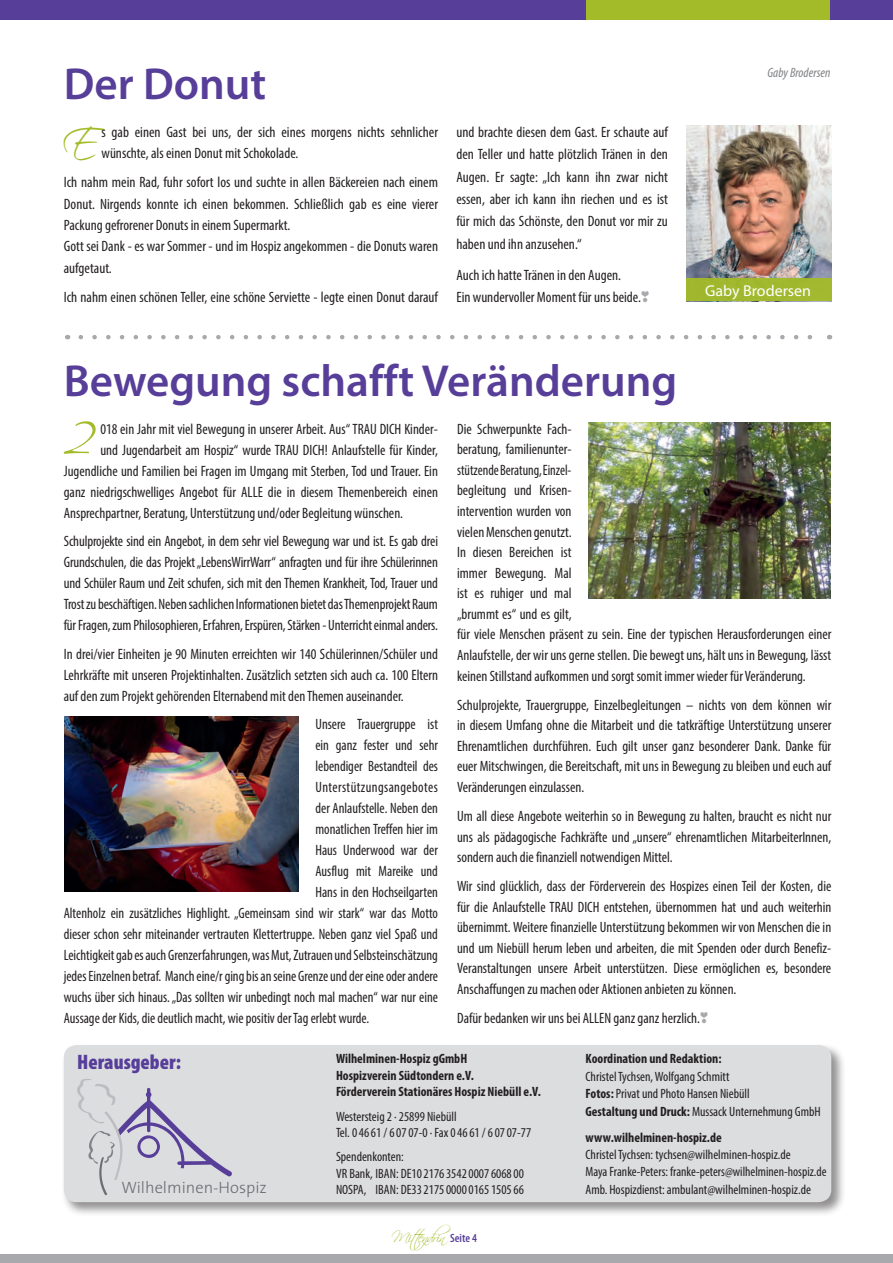
<style>
.page{position:relative;width:893px;height:1263px;background:#fff}
.page>*{position:absolute;margin:0;border:0;box-sizing:border-box;transform-origin:0 0}
.t1{font:61.65px "Scriptina";color:#a3bb29}
.t2{font:600 45px "Myriad Pro";color:#573e99}
.t3{font:44.1px "Scriptina";color:#a3bb29}
.t4{font:900 condensed 21px "Myriad Pro";color:#573e99}
.t5{font:300 16.5px "The Sans";color:#6c6d70}
.t6{font:15.75px "Myriad Pro";color:#fff}
.t7{font:condensed 15px/20.5px "Myriad Pro";color:#231f20;text-align:justify}
.t8{font:condensed 15px "Myriad Pro";color:#231f20;scale:.95 1}
.t9{font:condensed 15px "Myriad Pro";letter-spacing:.03em;color:#231f20;scale:.95 1}
.t10{font:15px "Scriptina";letter-spacing:-.08em;color:#a3bb29}
.t11{font:condensed 13.5px/16.2px "Myriad Pro";color:#231f20}
.t12{font:700 condensed 13.5px/16.2px "Myriad Pro";color:#231f20}
.t13{font:italic condensed 13.5px "Myriad Pro";color:#808285}
.s1{color:#a8a9ad}
.s2{font-family:"Myriad Pro";font-weight:600;font-stretch:condensed;font-size:12px;color:#573e99}
.s3{font-weight:700}
</style>
<div class="page">
<hr style="left:892px;top:0;width:1px;height:1263px;background:#a3bb29">
<div style="left:0;top:1254px;width:893px;height:9px;background:#a8a9ad"></div>
<div style="left:0;top:0;width:893px;height:19px;background:#573e99"></div>
<div style="left:586px;top:0;width:244px;height:19px;background:#a3bb29"></div>
<svg style="left:81px;top:335px;width:731px;height:4px"></svg>
<hr style="left:892px;top:234px;width:1px;height:310px;background:#573e99">
<img style="left:65px;top:716px;width:233px;height:176px">
<img style="left:588px;top:422px;width:243px;height:176px">
<img style="left:686px;top:125px;width:145px;height:154px">
<div style="left:686px;top:279px;width:145px;height:22px;background:#a3bb29"></div>
<div style="left:61px;top:1043px;width:785px;height:173px;background:#231f20;opacity:.5"></div>
<div style="left:64px;top:1045px;width:767px;height:157px;background:#dcdddf;border-radius:13px"></div>
<svg style="left:77px;top:1079px;width:155px;height:116px"></svg>
<h2 class="t2" style="left:64px;top:55px;width:204px">Der Donut</h2>
<h3 class="t3" style="left:63px;top:117px;width:37px">E</h3>
<p class="t7" style="left:102px;top:121px;width:338px;line-height:21px">s gab einen Gast bei uns, der sich eines morgens nichts sehnlicher wünschte, als einen Donut mit Schokolade.</p>
<p class="t7" style="left:64px;top:172px;width:376px;line-height:21.3px;text-align:left">Ich nahm mein Rad, fuhr sofort los und suchte in allen Bäckereien nach einem Donut. Nirgends konnte ich einen bekommen. Schließlich gab es eine vierer Packung gefrorener Donuts in einem Supermarkt.<br>Gott sei Dank - es war Sommer - und im Hospiz angekommen - die Donuts waren aufgetaut.</p>
<p class="t7" style="left:64px;top:287px;width:376px">Ich nahm einen schönen Teller, eine schöne Serviette - legte einen Donut darauf</p>
<p class="t7" style="left:456px;top:120px;width:213px;line-height:22.5px">und brachte diesen dem Gast. Er schaute auf den Teller und hatte plötzlich Tränen in den Augen. Er sagte: „Ich kann ihn zwar nicht essen, aber ich kann ihn riechen und es ist für mich das Schönste, den Donut vor mir zu haben und ihn anzusehen.“</p>
<p class="t7" style="left:456px;top:263px;width:194px;line-height:22.5px">Auch ich hatte Tränen in den Augen.<br>Ein wundervoller Moment für uns beide.<span class="s1">❣</span></p>
<h2 class="t2" style="left:64px;top:352px;width:615px">Bewegung schafft Veränderung</h2>
<p class="t13" style="left:767px;top:65px;width:64px">Gaby Brodersen</p>
<p class="t6" style="left:705px;top:281px;width:107px">Gaby Brodersen</p>
<h1 class="t1" style="left:64px;top:396px;width:32px">2</h1>
<p class="t7" style="left:100px;top:418px;width:339px">018 ein Jahr mit viel Bewegung in unserer Arbeit. Aus“ TRAU DICH Kinder-</p>
<p class="t7" style="left:100px;top:439px;width:339px">und Jugendarbeit am Hospiz“ wurde TRAU DICH! Anlaufstelle für Kinder,</p>
<p class="t7" style="left:64px;top:460px;width:376px">Jugendliche und Familien bei Fragen im Umgang mit Sterben, Tod und Trauer. Ein</p>
<p class="t7" style="left:64px;top:481px;width:376px">ganz niedrigschwelliges Angebot für ALLE die in diesem Themenbereich einen</p>
<p class="t7" style="left:64px;top:502px;width:341px">Ansprechpartner, Beratung, Unterstützung und/oder Begleitung wünschen.</p>
<p class="t7" style="left:64px;top:530px;width:376px;line-height:21px">Schulprojekte sind ein Angebot, in dem sehr viel Bewegung war und ist. Es gab drei Grundschulen, die das Projekt „LebensWirrWarr“ anfragten und für ihre Schülerinnen und Schüler Raum und Zeit schufen, sich mit den Themen Krankheit, Tod, Trauer und Trost zu beschäftigen. Neben sachlichen Informationen bietet das Themenprojekt Raum für Fragen, zum Philosophieren, Erfahren, Erspüren, Stärken - Unterricht einmal anders.</p>
<p class="t7" style="left:64px;top:643px;width:376px;line-height:21px">In drei/vier Einheiten je 90 Minuten erreichten wir 140 Schülerinnen/Schüler und Lehrkräfte mit unseren Projektinhalten. Zusätzlich setzten sich auch ca. 100 Eltern auf den zum Projekt gehörenden Elternabend mit den Themen auseinander.</p>
<p class="t8" style="left:315px;top:715px;width:130px">Unsere Trauergruppe ist</p>
<p class="t8" style="left:315px;top:736px;width:130px">ein ganz fester und sehr</p>
<p class="t8" style="left:315px;top:757px;width:130px">lebendiger Bestandteil des</p>
<p class="t9" style="left:315px;top:778px;width:130px">Unterstützungsangebotes</p>
<p class="t8" style="left:315px;top:799px;width:130px">der Anlaufstelle. Neben den</p>
<p class="t8" style="left:315px;top:820px;width:130px">monatlichen Treffen hier im</p>
<p class="t8" style="left:315px;top:841px;width:130px">Haus Underwood war der</p>
<p class="t8" style="left:315px;top:862px;width:130px">Ausflug mit Mareike und</p>
<p class="t8" style="left:315px;top:883px;width:130px">Hans in den Hochseilgarten</p>
<p class="t8" style="left:64px;top:904px;width:395px">Altenholz ein zusätzliches Highlight. „Gemeinsam sind wir stark“ war das Motto</p>
<p class="t8" style="left:64px;top:925px;width:395px">dieser schon sehr miteinander vertrauten Klettertruppe. Neben ganz viel Spaß und</p>
<p class="t8" style="left:64px;top:946px;width:395px">Leichtigkeit gab es auch Grenzerfahrungen, was Mut, Zutrauen und Selbsteinschätzung</p>
<p class="t8" style="left:64px;top:967px;width:395px">jedes Einzelnen betraf. Manch eine/r ging bis an seine Grenze und der eine oder andere</p>
<p class="t8" style="left:64px;top:988px;width:395px">wuchs über sich hinaus. „Das sollten wir unbedingt noch mal machen“ war nur eine</p>
<p class="t8" style="left:64px;top:1009px;width:323px">Aussage der Kids, die deutlich macht, wie positiv der Tag erlebt wurde.</p>
<p class="t7" style="left:457px;top:418px;width:376px;text-align:left">Die Schwerpunkte Fach-<br>beratung, familienunter-<br>stützende Beratung, Einzel-<br>begleitung und Krisen-<br>intervention wurden von<br>vielen Menschen genutzt.<br>In diesen Bereichen ist<br>immer Bewegung. Mal<br>ist es ruhiger und mal<br>„brummt es“ und es gilt,<br>für viele Menschen präsent zu sein. Eine der typischen Herausforderungen einer Anlaufstelle, der wir uns gerne stellen. Die bewegt uns, hält uns in Bewegung, lässt keinen Stillstand aufkommen und sorgt somit immer wieder für Veränderung.</p>
<p class="t7" style="left:457px;top:694px;width:376px">Schulprojekte, Trauergruppe, Einzelbegleitungen – nichts von dem können wir in diesem Umfang ohne die Mitarbeit und die tatkräftige Unterstützung unserer Ehrenamtlichen durchführen. Euch gilt unser ganz besonderer Dank. Danke für euer Mitschwingen, die Bereitschaft, mit uns in Bewegung zu bleiben und euch auf Veränderungen einzulassen.</p>
<p class="t7" style="left:457px;top:805px;width:376px">Um all diese Angebote weiterhin so in Bewegung zu halten, braucht es nicht nur uns als pädagogische Fachkräfte und „unsere“ ehrenamtlichen MitarbeiterInnen, sondern auch die finanziell notwendigen Mittel.</p>
<p class="t7" style="left:457px;top:876px;width:376px">Wir sind glücklich, dass der Förderverein des Hospizes einen Teil der Kosten, die für die Anlaufstelle TRAU DICH entstehen, übernommen hat und auch weiterhin übernimmt. Weitere finanzielle Unterstützung bekommen wir von Menschen die in und um Niebüll herum leben und arbeiten, die mit Spenden oder durch Benefiz-Veranstaltungen unsere Arbeit unterstützen. Diese ermöglichen es, besondere Anschaffungen zu machen oder Aktionen anbieten zu können.</p>
<p class="t7" style="left:457px;top:1008px;width:252px">Dafür bedanken wir uns bei ALLEN ganz ganz herzlich.<span class="s1">❣</span></p>
<h3 class="t4" style="left:77px;top:1048px;width:105px">Herausgeber:</h3>
<p class="t5" style="left:121px;top:1173px;width:147px">Wilhelminen-Hospiz</p>
<p class="t12" style="left:336px;top:1050px;width:206px">Wilhelminen-Hospiz gGmbH<br>Hospizverein Südtondern e.V.<br>Förderverein Stationäres Hospiz Niebüll e.V.</p>
<p class="t11" style="left:336px;top:1108px;width:197px">Westersteig 2 · 25899 Niebüll<br>Tel. 0 46 61 / 6 07 07-0 · Fax 0 46 61 / 6 07 07-77</p>
<p class="t11" style="left:336px;top:1149px;width:189px">Spendenkonten:<br>VR Bank, IBAN: DE10217635420007606800<br>NOSPA, IBAN: DE33217500000165150566</p>
<p class="t10" style="left:392px;top:1228px;width:87px">Mittendrin <span class="s2">Seite 4</span></p>
<p class="t12" style="left:586px;top:1050px;width:137px">Koordination und Redaktion:</p>
<p class="t11" style="left:586px;top:1067px;width:237px;line-height:17.4px">Christel Tychsen, Wolfgang Schmitt<br><span class="s3">Fotos:</span> Privat und Photo Hansen Niebüll<br><span class="s3">Gestaltung und Druck:</span> Mussack Unternehmung GmbH</p>
<p class="t12" style="left:586px;top:1129px;width:138px">www.wilhelminen-hospiz.de</p>
<p class="t11" style="left:586px;top:1146px;width:242px;line-height:17.2px">Christel Tychsen: tychsen@wilhelminen-hospiz.de<br>Maya Franke-Peters: franke-peters@wilhelminen-hospiz.de<br>Amb. Hospizdienst: ambulant@wilhelminen-hospiz.de</p>
</div>
